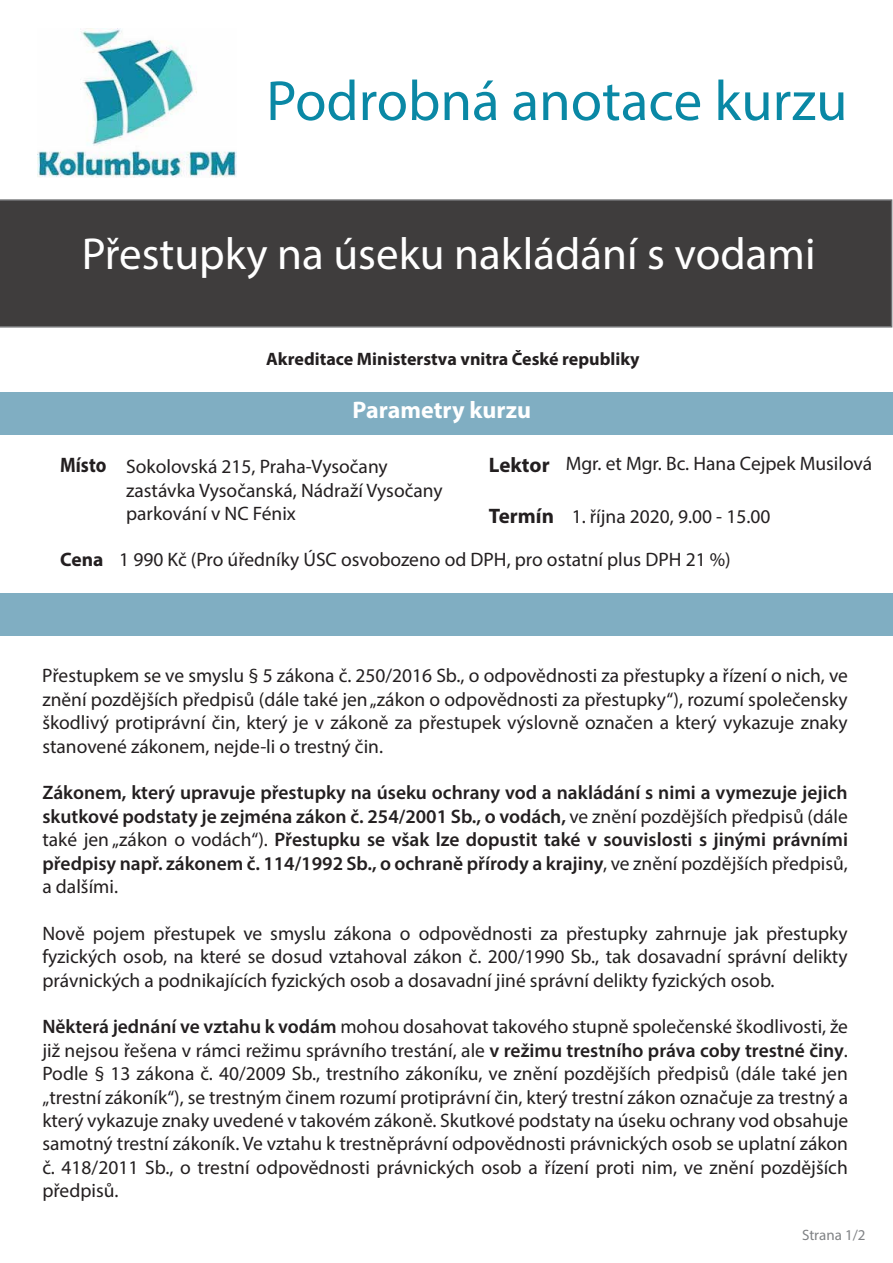
<style>
.page{position:relative;width:893px;height:1263px;background:#fff}
.page>*{position:absolute;margin:0;border:0;box-sizing:border-box;transform-origin:0 0}
.t1{font:57px "Myriad Pro";color:#0a88a5}
.t2{font:45px "Myriad Pro";color:#fff}
.t3{font:700 24px "Myriad Pro";color:#fff}
.t4{font:700 21px "Myriad Pro";color:#231f20}
.t5{font:700 21px "Myriad Pro";color:#231f20;scale:.88 1}
.t6{font:19.5px/23.4px "Myriad Pro";color:#231f20;text-align:justify}
.t7{font:600 19.5px/23.4px "Myriad Pro";color:#231f20;text-align:justify}
.t8{font:700 18px "Myriad Pro";color:#231f20}
.t9{font:15px "Myriad Pro";color:#808285}
.s1{font-weight:700}
.s2{font-weight:400}
.s3{font-weight:600}
</style>
<div class="page">
<div style="left:0;top:199px;width:892px;height:129px;background:#3f3d3d"></div>
<div style="left:0;top:392px;width:893px;height:42px;background:#80aec2"></div>
<div style="left:0;top:593px;width:893px;height:42px;background:#80aec2"></div>
<img style="left:38px;top:29px;width:199px;height:148px">
<h1 class="t1" style="left:266px;top:66px;width:583px">Podrobná anotace kurzu</h1>
<h2 class="t2" style="left:82px;top:226px;width:735px">Přestupky na úseku nakládání s vodami</h2>
<p class="t8" style="left:266px;top:347px;width:375px">Akreditace Ministerstva vnitra České republiky</p>
<p class="t3" style="left:353px;top:394px;width:180px">Parametry kurzu</p>
<p class="t5" style="left:60px;top:451px;width:54px">Místo</p>
<p class="t4" style="left:489px;top:451px;width:62px">Lektor</p>
<p class="t4" style="left:489px;top:502px;width:67px">Termín</p>
<p class="t6" style="left:126px;top:455px;width:318px;text-align:left">Sokolovská 215, Praha-Vysočany zastávka Vysočanská, Nádraží Vysočany parkování v NC Fénix</p>
<p class="t6" style="left:566px;top:452px;width:308px">Mgr. et Mgr. Bc. Hana Cejpek Musilová</p>
<p class="t6" style="left:572px;top:504px;width:200px">1. října 2020, 9.00 - 15.00</p>
<p class="t6" style="left:60px;top:548px;width:672px"><span class="s1">Cena</span> 1 990 Kč (Pro úředníky ÚSC osvobozeno od DPH, pro ostatní plus DPH 21 %)</p>
<p class="t6" style="left:42px;top:664px;width:807px">Přestupkem se ve smyslu § 5 zákona č. 250/2016 Sb., o odpovědnosti za přestupky a řízení o nich, ve znění pozdějších předpisů (dále také jen„zákon o odpovědnosti za přestupky“), rozumí společensky škodlivý protiprávní čin, který je v zákoně za přestupek výslovně označen a který vykazuje znaky stanovené zákonem, nejde-li o trestný čin.</p>
<p class="t7" style="left:42px;top:781px;width:807px">Zákonem, který upravuje přestupky na úseku ochrany vod a nakládání s nimi a vymezuje jejich skutkové podstaty je zejména zákon č. 254/2001 Sb., o vodách, <span class="s2">ve znění pozdějších předpisů (dále také jen „zákon o vodách“).</span> Přestupku se však lze dopustit také v souvislosti s jinými právními předpisy např. zákonem č. 114/1992 Sb., o ochraně přírody a krajiny<span class="s2">, ve znění pozdějších předpisů, a dalšími.</span></p>
<p class="t6" style="left:42px;top:921px;width:807px">Nově pojem přestupek ve smyslu zákona o odpovědnosti za přestupky zahrnuje jak přestupky fyzických osob, na které se dosud vztahoval zákon č. 200/1990 Sb., tak dosavadní správní delikty právnických a podnikajících fyzických osob a dosavadní jiné správní delikty fyzických osob.</p>
<p class="t6" style="left:42px;top:1015px;width:807px"><span class="s3">Některá jednání ve vztahu k vodám</span> mohou dosahovat takového stupně společenské škodlivosti, že již nejsou řešena v rámci režimu správního trestání, ale <span class="s3">v režimu trestního práva coby trestné činy</span>.<br>Podle § 13 zákona č. 40/2009 Sb., trestního zákoníku, ve znění pozdějších předpisů (dále také jen „trestní zákoník“), se trestným činem rozumí protiprávní čin, který trestní zákon označuje za trestný a který vykazuje znaky uvedené v takovém zákoně. Skutkové podstaty na úseku ochrany vod obsahuje samotný trestní zákoník. Ve vztahu k trestněprávní odpovědnosti právnických osob se uplatní zákon č. 418/2011 Sb., o trestní odpovědnosti právnických osob a řízení proti nim, ve znění pozdějších předpisů.</p>
<p class="t9" style="left:802px;top:1225px;width:65px">Strana 1/2</p>
</div>
